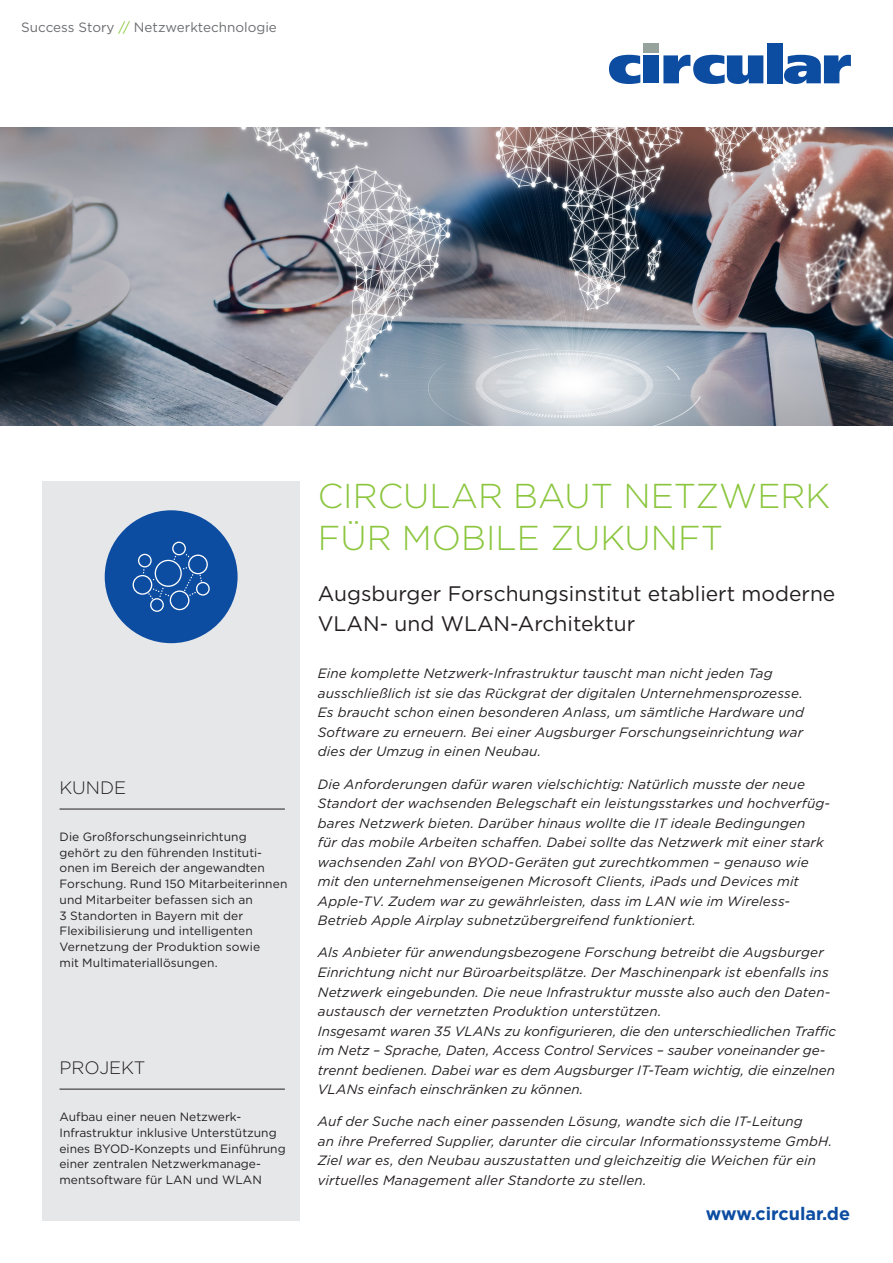
<style>
.page{position:relative;width:893px;height:1263px;background:#fff}
.page>*{position:absolute;margin:0;border:0;box-sizing:border-box;transform-origin:0 0}
.t1{font:300 34.5px/42px "Gotham";color:#8bc63e}
.t2{font:21px/30px "Gotham";color:#231f20}
.t3{font:700 18px "Gotham";color:#0d4da1}
.t4{font:300 18px "Gotham";color:#231f20}
.t5{font:italic 13.5px/19.5px "Gotham";letter-spacing:.01em;color:#231f20}
.t6{font:13.5px "Gotham";color:#6c6d70}
.t7{font:12px/15.8px "Gotham";color:#231f20}
.s1{color:#8bc63e}
</style>
<div class="page">
<svg style="left:609px;top:55px;width:31px;height:29px"></svg>
<div style="left:643px;top:43px;width:16px;height:9px;background:#96a29c"></div>
<div style="left:643px;top:55px;width:16px;height:28px;background:#0d4da1"></div>
<svg style="left:663px;top:55px;width:100px;height:29px"></svg>
<div style="left:767px;top:43px;width:16px;height:40px;background:#0d4da1"></div>
<svg style="left:784px;top:55px;width:67px;height:29px"></svg>
<img style="left:0;top:128px;width:893px;height:297px">
<div style="left:43px;top:480px;width:257px;height:740px;background:#e6e7e9"></div>
<hr style="left:60px;top:809px;width:225px;height:1px;background:#231f20">
<hr style="left:60px;top:1089px;width:225px;height:1px;background:#231f20">
<div style="left:105px;top:510px;width:133px;height:133px;background:#0d4da1;border-radius:50%"></div>
<svg style="left:133px;top:542px;width:77px;height:70px"></svg>
<p class="t6" style="left:21px;top:19px;width:257px">Success Story <span class="s1">//</span> Netzwerktechnologie</p>
<p class="t4" style="left:60px;top:776px;width:68px">KUNDE</p>
<p class="t7" style="left:60px;top:828px;width:229px">Die Großforschungseinrichtung gehört zu den führenden Instituti&shy;onen im Bereich der angewandten Forschung. Rund 150 Mitarbeiterinnen und Mitarbeiter befassen sich an<br>3 Standorten in Bayern mit der Flexibilisierung und intelligenten Vernetzung der Produktion sowie<br>mit Multimateriallösungen.</p>
<p class="t4" style="left:60px;top:1056px;width:88px">PROJEKT</p>
<p class="t7" style="left:60px;top:1108px;width:228px">Aufbau einer neuen Netzwerk-Infrastruktur inklusive Unterstützung eines BYOD-Konzepts und Einführung einer zentralen Netzwerkmanage&shy;mentsoftware für LAN und WLAN</p>
<p class="t1" style="left:318px;top:474px;width:514px">CIRCULAR BAUT NETZWERK<br>FÜR MOBILE ZUKUNFT</p>
<p class="t2" style="left:318px;top:578px;width:519px">Augsburger Forschungsinstitut etabliert moderne<br>VLAN- und WLAN-Architektur</p>
<p class="t5" style="left:318px;top:664px;width:488px">Eine komplette Netzwerk-Infrastruktur tauscht man nicht jeden Tag ausschließlich ist sie das Rückgrat der digitalen Unternehmensprozesse.<br>Es braucht schon einen besonderen Anlass, um sämtliche Hardware und Software zu erneuern. Bei einer Augsburger Forschungseinrichtung war dies der Umzug in einen Neubau.</p>
<p class="t5" style="left:318px;top:774px;width:514px">Die Anforderungen dafür waren vielschichtig: Natürlich musste der neue Standort der wachsenden Belegschaft ein leistungsstarkes und hochverfüg&shy;bares Netzwerk bieten. Darüber hinaus wollte die IT ideale Bedingungen<br>für das mobile Arbeiten schaffen. Dabei sollte das Netzwerk mit einer stark wachsenden Zahl von BYOD-Geräten gut zurechtkommen – genauso wie mit den unternehmenseigenen Microsoft Clients, iPads und Devices mit Apple-TV. Zudem war zu gewährleisten, dass im LAN wie im Wireless-Betrieb Apple Airplay subnetzübergreifend funktioniert.</p>
<p class="t5" style="left:318px;top:943px;width:514px">Als Anbieter für anwendungsbezogene Forschung betreibt die Augsburger Einrichtung nicht nur Büroarbeitsplätze. Der Maschinenpark ist ebenfalls ins Netzwerk eingebunden. Die neue Infrastruktur musste also auch den Daten&shy;austausch der vernetzten Produktion unterstützen.</p>
<p class="t5" style="left:318px;top:1021px;width:520px">Insgesamt waren 35 VLANs zu konfigurieren, die den unterschiedlichen Traffic im Netz – Sprache, Daten, Access Control Services – sauber voneinander ge&shy;trennt bedienen. Dabei war es dem Augsburger IT-Team wichtig, die einzelnen VLANs einfach einschränken zu können.</p>
<p class="t5" style="left:318px;top:1111px;width:516px">Auf der Suche nach einer passenden Lösung, wandte sich die IT-Leitung<br>an ihre Preferred Supplier, darunter die circular Informationssysteme GmbH.<br>Ziel war es, den Neubau auszustatten und gleichzeitig die Weichen für ein virtuelles Management aller Standorte zu stellen.</p>
<p class="t3" style="left:706px;top:1202px;width:146px">www.circular.de</p>
</div>
